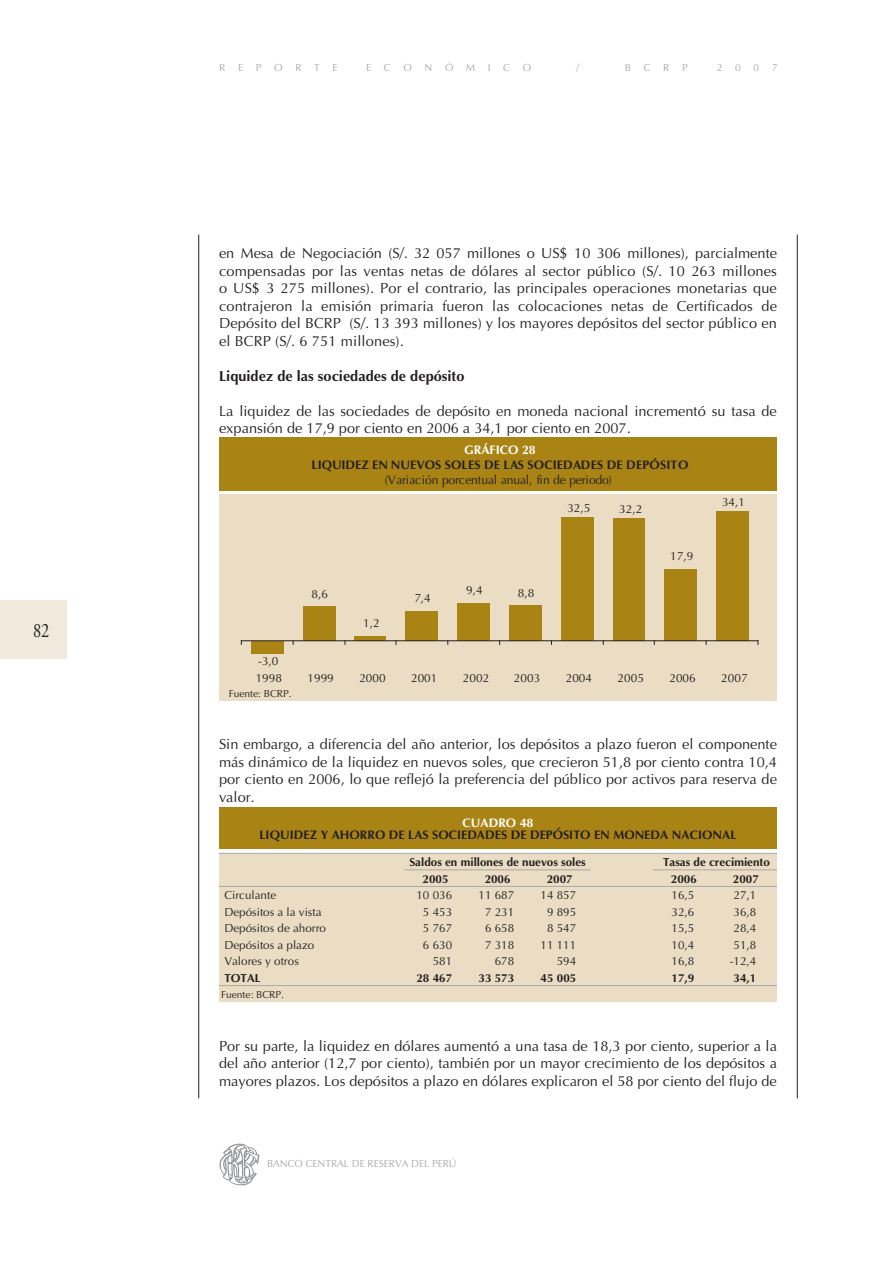
<style>
.page{position:relative;width:893px;height:1263px;background:#fff}
.page>*{position:absolute;margin:0;border:0;box-sizing:border-box;transform-origin:0 0}
.t1{font:20.4px "Adobe Garamond Pro";color:#231f20;scale:.8 1}
.t2{font:14.55px/17.5px "Optima";color:#231f20;text-align:justify}
.t3{font:700 14.55px "Optima";color:#231f20}
.t4{font:700 12.45px "Optima";color:#231f20}
.t5{font:12.45px "Optima";letter-spacing:-.015em;color:#231f20}
.t6{font:700 12.45px "Optima";color:#fff}
.t7{font:11.85px "Optima";color:#231f20}
.t8{font:11.7px "Optima";color:#231f20}
.t9{font:700 11.7px "Optima";color:#231f20}
.t10{font:10.2px "Optima";color:#a7a9ac}
.t11{font:10.2px "Optima";color:#231f20}
</style>
<div class="page">
<div style="left:0;top:600px;width:66px;height:59px;background:#f1eadc"></div>
<hr style="left:198px;top:235px;width:1px;height:863px;background:#231f20">
<hr style="left:797px;top:235px;width:1px;height:863px;background:#231f20">
<svg style="left:219px;top:1144px;width:40px;height:41px"></svg>
<div style="left:219px;top:808px;width:558px;height:41px;background:#a98415"></div>
<div style="left:219px;top:854px;width:558px;height:148px;background:#eaddc3"></div>
<hr style="left:219px;top:853px;width:558px;height:1px;background:#a7a9ac">
<hr style="left:219px;top:886px;width:558px;height:1px;background:#a7a9ac">
<hr style="left:219px;top:985px;width:558px;height:1px;background:#a7a9ac">
<hr style="left:404px;top:870px;width:187px;height:1px;background:#a7a9ac">
<hr style="left:653px;top:870px;width:124px;height:1px;background:#a7a9ac">
<div style="left:219px;top:495px;width:558px;height:206px;background:#eaddc3"></div>
<div style="left:219px;top:437px;width:558px;height:54px;background:#a98415"></div>
<div style="left:251px;top:641px;width:33px;height:12px;background:#a98415"></div>
<div style="left:303px;top:607px;width:32px;height:34px;background:#a98415"></div>
<div style="left:354px;top:636px;width:32px;height:5px;background:#a98415"></div>
<div style="left:405px;top:611px;width:33px;height:30px;background:#a98415"></div>
<div style="left:457px;top:603px;width:33px;height:38px;background:#a98415"></div>
<div style="left:509px;top:606px;width:33px;height:35px;background:#a98415"></div>
<div style="left:664px;top:569px;width:32px;height:72px;background:#a98415"></div>
<div style="left:561px;top:517px;width:33px;height:124px;background:#a98415"></div>
<div style="left:613px;top:518px;width:32px;height:123px;background:#a98415"></div>
<div style="left:716px;top:512px;width:32px;height:129px;background:#a98415"></div>
<hr style="left:241px;top:640px;width:517px;height:1px;background:#231f20">
<h1 class="t1" style="left:33px;top:618px;width:22px">82</h1>
<p class="t10" style="left:219px;top:63px;width:120px">R E P O R T E</p>
<p class="t10" style="left:366px;top:63px;width:166px">E C O N Ó M I C O</p>
<p class="t10" style="left:577px;top:63px;width:4px">/</p>
<p class="t10" style="left:625px;top:63px;width:64px">B C R P</p>
<p class="t10" style="left:717px;top:63px;width:62px">2 0 0 7</p>
<p class="t2" style="left:219px;top:246px;width:559px">en Mesa de Negociación (S/. 32 057 millones o US$ 10 306 millones), parcialmente compensadas por las ventas netas de dólares al sector público (S/. 10 263 millones o US$ 3 275 millones). Por el contrario, las principales operaciones monetarias que contrajeron la emisión primaria fueron las colocaciones netas de Certificados de Depósito del BCRP (S/. 13 393 millones) y los mayores depósitos del sector público en el BCRP (S/. 6 751 millones).</p>
<p class="t3" style="left:219px;top:370px;width:247px">Liquidez de las sociedades de depósito</p>
<p class="t2" style="left:219px;top:403px;width:559px">La liquidez de las sociedades de depósito en moneda nacional incrementó su tasa de expansión de 17,9 por ciento en 2006 a 34,1 por ciento en 2007.</p>
<p class="t7" style="left:258px;top:657px;width:22px">-3,0</p>
<p class="t6" style="left:464px;top:445px;width:73px">GRÁFICO 28</p>
<p class="t4" style="left:311px;top:459px;width:379px">LIQUIDEZ EN NUEVOS SOLES DE LAS SOCIEDADES DE DEPÓSITO</p>
<p class="t5" style="left:385px;top:474px;width:229px">(Variación porcentual anual, fin de periodo)</p>
<p class="t7" style="left:311px;top:589px;width:18px">8,6</p>
<p class="t7" style="left:363px;top:618px;width:18px">1,2</p>
<p class="t7" style="left:414px;top:593px;width:18px">7,4</p>
<p class="t7" style="left:466px;top:585px;width:18px">9,4</p>
<p class="t7" style="left:518px;top:588px;width:18px">8,8</p>
<p class="t7" style="left:567px;top:503px;width:25px">32,5</p>
<p class="t7" style="left:619px;top:504px;width:25px">32,2</p>
<p class="t7" style="left:670px;top:551px;width:25px">17,9</p>
<p class="t7" style="left:722px;top:497px;width:25px">34,1</p>
<p class="t7" style="left:256px;top:673px;width:28px">1998</p>
<p class="t7" style="left:307px;top:673px;width:28px">1999</p>
<p class="t7" style="left:359px;top:673px;width:28px">2000</p>
<p class="t7" style="left:411px;top:673px;width:28px">2001</p>
<p class="t7" style="left:463px;top:673px;width:28px">2002</p>
<p class="t7" style="left:514px;top:673px;width:28px">2003</p>
<p class="t7" style="left:566px;top:673px;width:28px">2004</p>
<p class="t7" style="left:618px;top:673px;width:28px">2005</p>
<p class="t7" style="left:669px;top:673px;width:28px">2006</p>
<p class="t7" style="left:721px;top:673px;width:28px">2007</p>
<p class="t11" style="left:229px;top:689px;width:64px">Fuente: BCRP.</p>
<p class="t2" style="left:219px;top:737px;width:559px">Sin embargo, a diferencia del año anterior, los depósitos a plazo fueron el componente más dinámico de la liquidez en nuevos soles, que crecieron 51,8 por ciento contra 10,4 por ciento en 2006, lo que reflejó la preferencia del público por activos para reserva de valor.</p>
<p class="t6" style="left:462px;top:818px;width:72px">CUADRO 48</p>
<p class="t4" style="left:259px;top:829px;width:479px">LIQUIDEZ Y AHORRO DE LAS SOCIEDADES DE DEPÓSITO EN MONEDA NACIONAL</p>
<p class="t9" style="left:409px;top:857px;width:178px">Saldos en millones de nuevos soles</p>
<p class="t9" style="left:663px;top:857px;width:108px">Tasas de crecimiento</p>
<p class="t9" style="left:423px;top:874px;width:27px">2005</p>
<p class="t9" style="left:485px;top:874px;width:27px">2006</p>
<p class="t9" style="left:547px;top:874px;width:27px">2007</p>
<p class="t9" style="left:671px;top:874px;width:27px">2006</p>
<p class="t9" style="left:733px;top:874px;width:27px">2007</p>
<p class="t8" style="left:224px;top:890px;width:53px">Circulante</p>
<p class="t8" style="left:416px;top:890px;width:37px">10 036</p>
<p class="t8" style="left:478px;top:890px;width:37px">11 687</p>
<p class="t8" style="left:541px;top:890px;width:37px">14 857</p>
<p class="t8" style="left:671px;top:890px;width:24px">16,5</p>
<p class="t8" style="left:733px;top:890px;width:24px">27,1</p>
<p class="t8" style="left:224px;top:907px;width:99px">Depósitos a la vista</p>
<p class="t8" style="left:423px;top:907px;width:31px">5 453</p>
<p class="t8" style="left:485px;top:907px;width:31px">7 231</p>
<p class="t8" style="left:547px;top:907px;width:31px">9 895</p>
<p class="t8" style="left:671px;top:907px;width:24px">32,6</p>
<p class="t8" style="left:733px;top:907px;width:24px">36,8</p>
<p class="t8" style="left:224px;top:923px;width:103px">Depósitos de ahorro</p>
<p class="t8" style="left:423px;top:923px;width:31px">5 767</p>
<p class="t8" style="left:485px;top:923px;width:31px">6 658</p>
<p class="t8" style="left:547px;top:923px;width:31px">8 547</p>
<p class="t8" style="left:671px;top:923px;width:24px">15,5</p>
<p class="t8" style="left:733px;top:923px;width:24px">28,4</p>
<p class="t8" style="left:224px;top:940px;width:92px">Depósitos a plazo</p>
<p class="t8" style="left:423px;top:940px;width:31px">6 630</p>
<p class="t8" style="left:485px;top:940px;width:31px">7 318</p>
<p class="t8" style="left:541px;top:940px;width:37px">11 111</p>
<p class="t8" style="left:671px;top:940px;width:24px">10,4</p>
<p class="t8" style="left:733px;top:940px;width:24px">51,8</p>
<p class="t8" style="left:224px;top:956px;width:76px">Valores y otros</p>
<p class="t8" style="left:433px;top:956px;width:21px">581</p>
<p class="t8" style="left:495px;top:956px;width:21px">678</p>
<p class="t8" style="left:557px;top:956px;width:21px">594</p>
<p class="t8" style="left:671px;top:956px;width:24px">16,8</p>
<p class="t8" style="left:730px;top:956px;width:28px">-12,4</p>
<p class="t9" style="left:224px;top:973px;width:38px">TOTAL</p>
<p class="t9" style="left:416px;top:973px;width:37px">28 467</p>
<p class="t9" style="left:478px;top:973px;width:37px">33 573</p>
<p class="t9" style="left:541px;top:973px;width:37px">45 005</p>
<p class="t9" style="left:671px;top:973px;width:24px">17,9</p>
<p class="t9" style="left:733px;top:973px;width:24px">34,1</p>
<p class="t11" style="left:221px;top:990px;width:64px">Fuente: BCRP.</p>
<p class="t2" style="left:219px;top:1038px;width:559px">Por su parte, la liquidez en dólares aumentó a una tasa de 18,3 por ciento, superior a la del año anterior (12,7 por ciento), también por un mayor crecimiento de los depósitos a mayores plazos. Los depósitos a plazo en dólares explicaron el 58 por ciento del flujo de</p>
<p class="t10" style="left:267px;top:1160px;width:191px">BANCO CENTRAL DE RESERVA DEL PERÚ</p>
</div>
